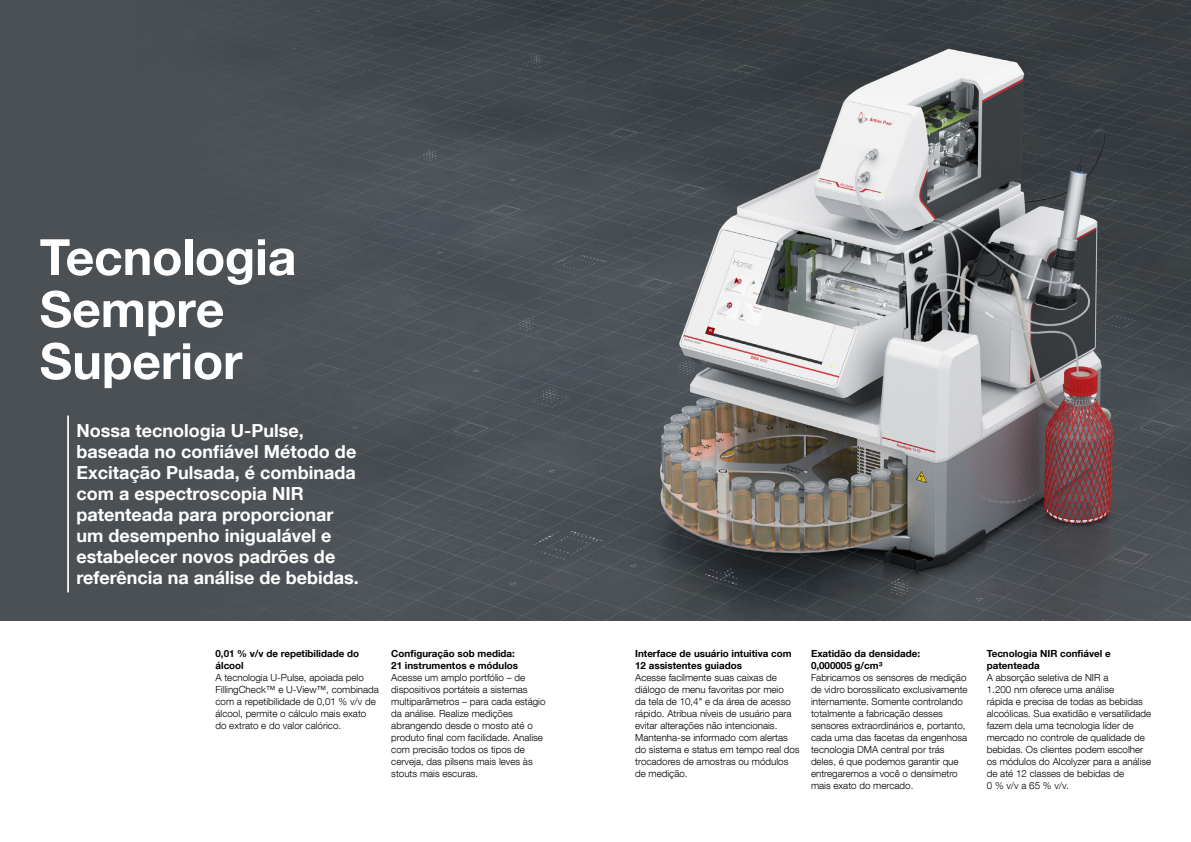
<style>
.page{position:relative;width:1191px;height:842px;background:#fff}
.page>*{position:absolute;margin:0;border:0;box-sizing:border-box;transform-origin:0 0}
.t1{font:700 50px/52px "Helvetica Neue LT Com";letter-spacing:-.005em;color:#fff}
.t2{font:700 18px/21px "Helvetica Neue LT Com";color:#fff}
.t3{font:300 9.8px/12px "Helvetica Neue LT Com";color:#000}
.t4{font:700 9.8px/12px "Helvetica Neue LT Com";color:#000}
</style>
<div class="page">
<img style="left:455px;top:0;width:736px;height:621px">
<div style="left:0;top:0;width:455px;height:621px;background:#4b5054"></div>
<hr style="left:67px;top:415px;width:2px;height:177px;background:#fff">
<h1 class="t1" style="left:40px;top:230px;width:258px">Tecnologia<br>Sempre<br>Superior</h1>
<p class="t2" style="left:77px;top:419px;width:284px">Nossa tecnologia U-Pulse, baseada no confiável Método de<br>Excitação Pulsada, é combinada com a espectroscopia NIR patenteada para proporcionar um desempenho inigualável e estabelecer novos padrões de referência na análise de bebidas.</p>
<p class="t4" style="left:215px;top:647px;width:145px">0,01 % v/v de repetibilidade do álcool</p>
<p class="t3" style="left:215px;top:671px;width:165px">A tecnologia U-Pulse, apoiada pelo FillingCheck™ e U-View™, combinada com a repetibilidade de 0,01 % v/v de álcool, permite o cálculo mais exato do extrato e do valor calórico.</p>
<p class="t4" style="left:391px;top:647px;width:128px">Configuração sob medida:<br>21 instrumentos e módulos</p>
<p class="t3" style="left:391px;top:671px;width:156px">Acesse um amplo portfólio – de dispositivos portáteis a sistemas multiparâmetros – para cada estágio da análise. Realize medições abrangendo desde o mosto até o produto final com facilidade. Analise com precisão todos os tipos de cerveja, das pilsens mais leves às stouts mais escuras.</p>
<p class="t4" style="left:635px;top:647px;width:158px">Interface de usuário intuitiva com<br>12 assistentes guiados</p>
<p class="t3" style="left:635px;top:671px;width:166px">Acesse facilmente suas caixas de diálogo de menu favoritas por meio<br>da tela de 10,4" e da área de acesso rápido. Atribua níveis de usuário para evitar alterações não intencionais.<br>Mantenha-se informado com alertas do sistema e status em tempo real dos trocadores de amostras ou módulos de medição.</p>
<p class="t4" style="left:811px;top:647px;width:111px">Exatidão da densidade:<br>0,000005 g/cm³</p>
<p class="t3" style="left:811px;top:671px;width:158px">Fabricamos os sensores de medição de vidro borossilicato exclusivamente internamente. Somente controlando totalmente a fabricação desses sensores extraordinários e, portanto, cada uma das facetas da engenhosa tecnologia DMA central por trás deles, é que podemos garantir que entregaremos a você o densímetro mais exato do mercado.</p>
<p class="t4" style="left:986px;top:647px;width:125px">Tecnologia NIR confiável e patenteada</p>
<p class="t3" style="left:986px;top:671px;width:166px">A absorção seletiva de NIR a<br>1.200 nm oferece uma análise<br>rápida e precisa de todas as bebidas alcoólicas. Sua exatidão e versatilidade fazem dela uma tecnologia líder de mercado no controle de qualidade de bebidas. Os clientes podem escolher os módulos do Alcolyzer para a análise de até 12 classes de bebidas de<br>0 % v/v a 65 % v/v.</p>
</div>
